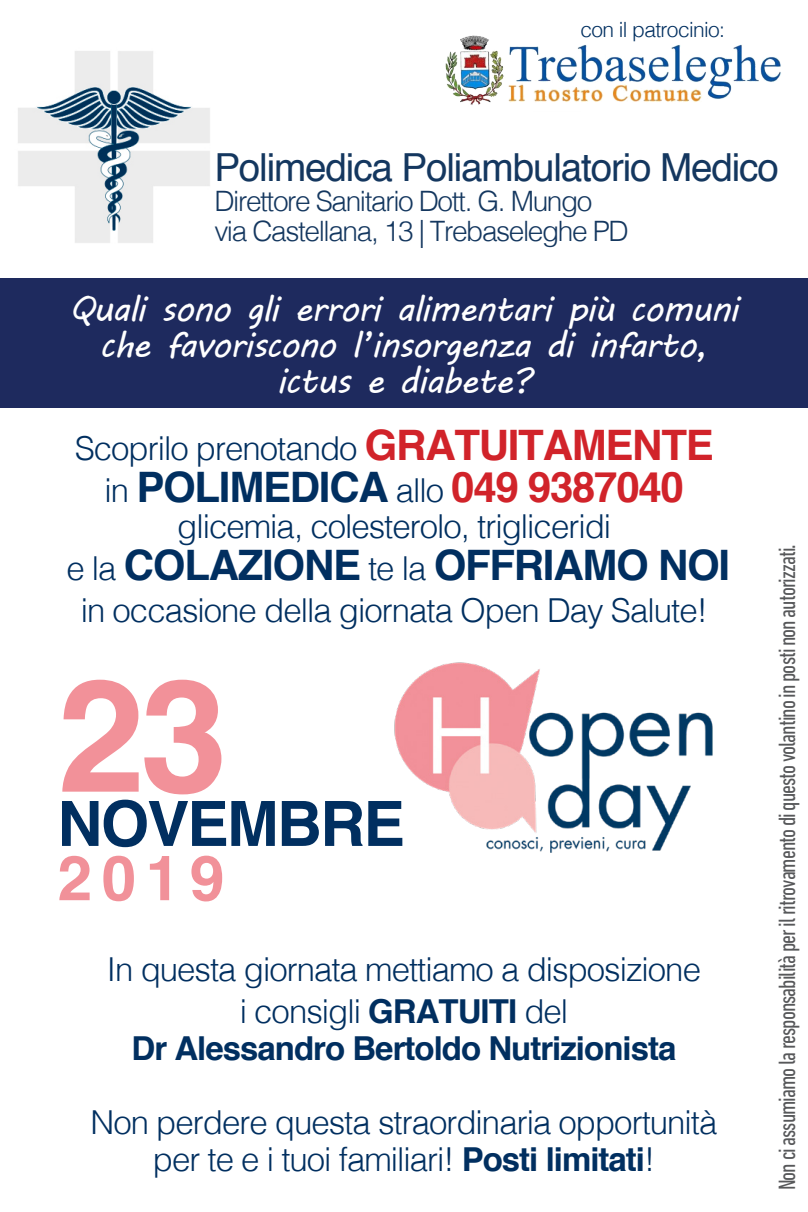
<style>
.page{position:relative;width:808px;height:1212px;background:#fff}
.page>*{position:absolute;margin:0;border:0;box-sizing:border-box;transform-origin:0 0}
.t1{font:700 157.5px "Helvetica";color:#f29199}
.t2{font:700 62.4px "Helvetica";letter-spacing:-.03em;color:#012f60}
.t3{font:700 62.4px "Helvetica";color:#f19199}
.t4{font:700 42px "Helvetica";letter-spacing:-.03em;color:#012f60}
.t5{font:38.7px "Helvetica";letter-spacing:-.03em;color:#14375f}
.t6{font:36px "MV Boli";letter-spacing:-.03em;color:#fff}
.t7{font:300 33px "Helvetica";letter-spacing:-.03em;color:#012f60}
.t8{font:700 33px "Helvetica";letter-spacing:-.03em;color:#012f60}
.t9{font:300 28.2px "Helvetica";letter-spacing:-.05em;color:#14375f}
.t10{font:condensed 24px "DIN Next LT Pro";letter-spacing:-.04em;color:#57585a}
.t11{font:300 21px "Helvetica";letter-spacing:-.03em;color:#012f60}
.s1{font-weight:700;font-size:42px;color:#d1232a}
.s2{font-weight:300;font-size:33px}
.s3{color:#d1232a}
.s4{font-weight:700}
</style>
<div class="page">
<img style="left:18px;top:51px;width:192px;height:192px">
<div style="left:0;top:278px;width:808px;height:129px;background:#1e2a5e"></div>
<img style="left:394px;top:662px;width:319px;height:191px">
<img style="left:445px;top:35px;width:336px;height:70px">
<p class="t11" style="left:580px;top:12px;width:146px">con il patrocinio:</p>
<p class="t5" style="left:214px;top:138px;width:566px">Polimedica Poliambulatorio Medico</p>
<p class="t9" style="left:214px;top:177px;width:380px">Direttore Sanitario Dott. G. Mungo</p>
<p class="t9" style="left:214px;top:207px;width:416px">via Castellana, 13 | Trebaseleghe PD</p>
<p class="t6" style="left:69px;top:284px;width:671px">Quali sono gli errori alimentari più comuni</p>
<p class="t6" style="left:100px;top:320px;width:610px">che favoriscono l’insorgenza di infarto,</p>
<p class="t6" style="left:277px;top:356px;width:256px">ictus e diabete?</p>
<p class="t7" style="left:75px;top:420px;width:640px">Scoprilo prenotando <span class="s1">GRATUITAMENTE</span></p>
<p class="t4" style="left:104px;top:461px;width:581px"><span class="s2">in</span> POLIMEDICA <span class="s2">allo</span> <span class="s3">049 9387040</span></p>
<p class="t7" style="left:177px;top:498px;width:435px">glicemia, colesterolo, trigliceridi</p>
<p class="t4" style="left:66px;top:539px;width:665px"><span class="s2">e la</span> COLAZIONE <span class="s2">te la</span> OFFRIAMO NOI</p>
<p class="t7" style="left:81px;top:582px;width:628px">in occasione della giornata Open Day Salute!</p>
<p class="t1" style="left:57px;top:637px;width:172px">23</p>
<p class="t2" style="left:57px;top:784px;width:349px">NOVEMBRE</p>
<p class="t3" style="left:57px;top:839px;width:168px">2019</p>
<p class="t7" style="left:107px;top:941px;width:595px">In questa giornata mettiamo a disposizione</p>
<p class="t7" style="left:240px;top:983px;width:330px">i consigli <span class="s4">GRATUITI</span> del</p>
<p class="t8" style="left:132px;top:1027px;width:546px">Dr Alessandro Bertoldo Nutrizionista</p>
<p class="t7" style="left:91px;top:1094px;width:628px">Non perdere questa straordinaria opportunità</p>
<p class="t7" style="left:153px;top:1131px;width:504px">per te e i tuoi familiari! <span class="s4">Posti limitati</span>!</p>
<p class="t10" style="left:773px;top:1190px;width:647px;rotate:-90deg">Non ci assumiamo la responsabilità per il ritrovamento di questo volantino in posti non autorizzati.</p>
</div>
